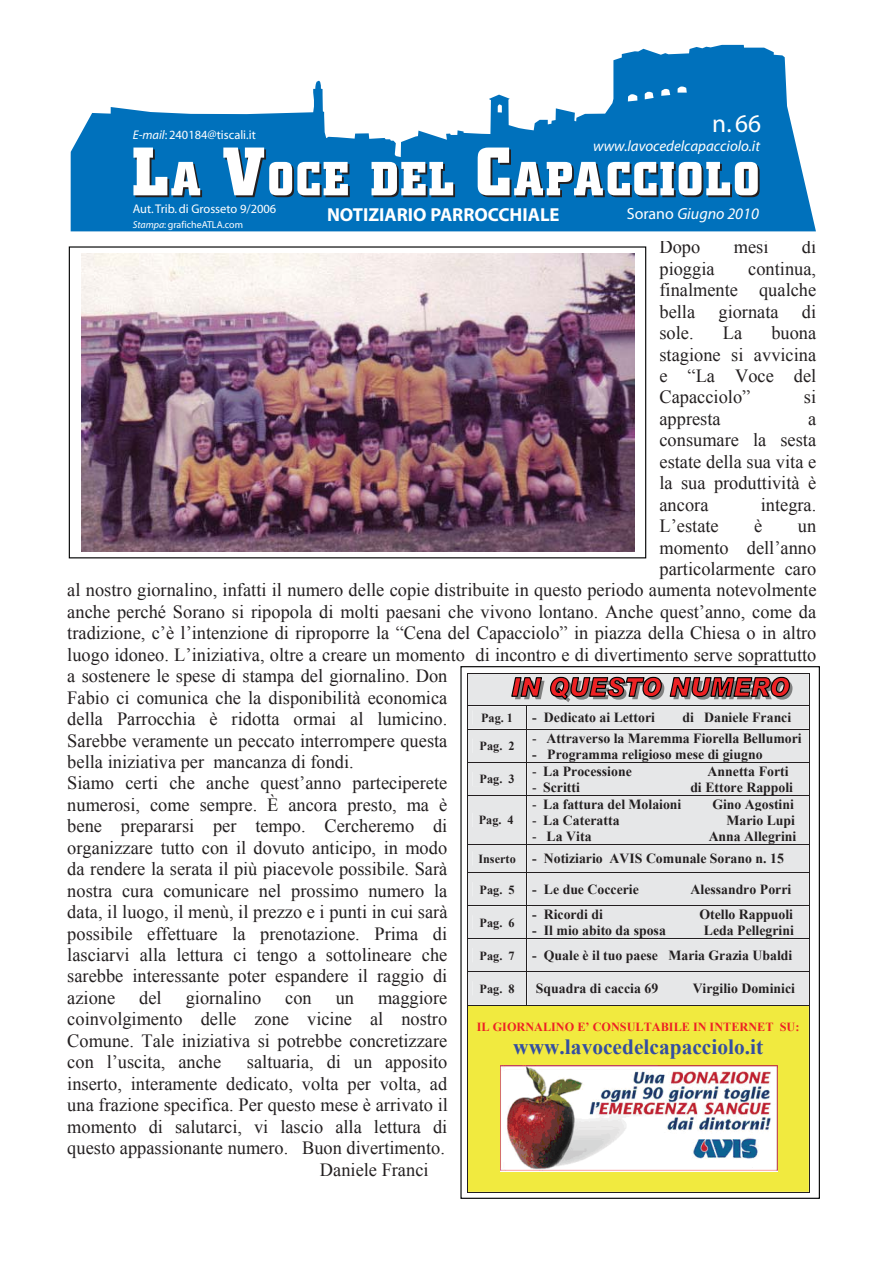
<style>
.page{position:relative;width:893px;height:1263px;background:#fff}
.page>*{position:absolute;margin:0;border:0;box-sizing:border-box;transform-origin:0 0}
.t1{font:25.5px "Myriad";color:#fff}
.t2{font:700 21.75px "Times New Roman";color:#344ea2}
.t3{font:700 18.9px "Myriad";color:#fff}
.t4{font:18.6px/21.5px "Times New Roman";color:#231f20;text-align:justify}
.t5{font:italic 16.05px "Myriad";color:#fff}
.t6{font:italic 15px "Myriad";color:#fff}
.t7{font:700 13.95px/22.5px "Times New Roman";color:#231f20}
.t8{font:12.6px "Myriad";color:#fff}
.t9{font:700 12.45px "Times New Roman";color:#231f20}
.t10{font:700 12.45px "Times New Roman";color:#ed2224}
.t11{font:10.05px "Myriad";color:#fff}
.s1{font-style:italic}
.s2{font-style:normal}
.s3{font-weight:400}
.s4{font-size:12.45px}
</style>
<div class="page">
<svg style="left:71px;top:45px;width:745px;height:186px;fill:#0071bc"></svg>
<svg style="left:133px;top:148px;width:69px;height:49px"></svg>
<svg style="left:223px;top:148px;width:127px;height:49px"></svg>
<svg style="left:371px;top:162px;width:84px;height:35px"></svg>
<svg style="left:477px;top:148px;width:283px;height:49px"></svg>
<svg style="left:467px;top:673px;width:343px;height:332px;background:#dad7d8"></svg>
<div style="left:532px;top:980px;width:272px;height:16px;background:#e6e7e8"></div>
<hr style="left:467px;top:971px;width:342px;height:1px;background:#231f20">
<hr style="left:467px;top:972px;width:1px;height:33px;background:#231f20">
<hr style="left:527px;top:972px;width:1px;height:33px;background:#231f20">
<hr style="left:809px;top:972px;width:1px;height:33px;background:#231f20">
<div style="left:468px;top:1006px;width:341px;height:186px;background:#f1ea3f"></div>
<div style="left:473px;top:1006px;width:331px;height:14px;background:#f1ea3f"></div>
<div style="left:473px;top:1020px;width:331px;height:14px;background:#f1ea3f"></div>
<div style="left:473px;top:1034px;width:331px;height:25px;background:#f1ea3f"></div>
<div style="left:473px;top:1059px;width:331px;height:16px;background:#f1ea3f"></div>
<hr style="left:467px;top:1005px;width:342px;height:1px;background:#231f20">
<hr style="left:467px;top:1006px;width:1px;height:186px;background:#231f20">
<hr style="left:467px;top:1192px;width:342px;height:1px;background:#231f20">
<hr style="left:809px;top:1006px;width:1px;height:186px;background:#231f20">
<img style="left:81px;top:253px;width:553px;height:299px">
<svg style="left:490px;top:1065px;width:298px;height:112px;background:#edda4d"></svg>
<img style="left:501px;top:1066px;width:276px;height:105px">
<p class="t8" style="left:133px;top:130px;width:125px"><span class="s1">E-mail</span>: 240184@tiscali.it</p>
<p class="t8" style="left:133px;top:204px;width:145px">Aut. Trib. di Grosseto 9/2006</p>
<p class="t11" style="left:133px;top:220px;width:112px"><span class="s1">Stampa</span>: graficheATLA.com</p>
<p class="t3" style="left:327px;top:208px;width:234px">NOTIZIARIO PARROCCHIALE</p>
<h1 class="t1" style="left:712px;top:114px;width:50px">n. 66</h1>
<p class="t6" style="left:593px;top:140px;width:168px">www.lavocedelcapacciolo.it</p>
<p class="t5" style="left:627px;top:207px;width:134px"><span class="s2">Sorano</span> Giugno 2010</p>
<p class="t4" style="left:659px;top:236px;width:42px">Dopo</p>
<p class="t4" style="left:734px;top:236px;width:36px">mesi</p>
<p class="t4" style="left:802px;top:236px;width:16px">di</p>
<p class="t4" style="left:659px;top:258px;width:57px">pioggia</p>
<p class="t4" style="left:659px;top:258px;width:158px;text-indent:89px">continua, finalmente qualche bella giornata di sole.</p>
<p class="t4" style="left:659px;top:322px;width:158px;text-indent:112px">buona stagione si avvicina e “La Voce del Capacciolo”</p>
<p class="t4" style="left:723px;top:322px;width:21px">La</p>
<p class="t4" style="left:804px;top:386px;width:14px">si</p>
<p class="t4" style="left:659px;top:408px;width:63px">appresta</p>
<p class="t4" style="left:659px;top:408px;width:158px;text-indent:149px">a consumare la sesta estate della sua vita e la sua produttività è ancora</p>
<p class="t4" style="left:761px;top:494px;width:57px">integra.</p>
<p class="t4" style="left:659px;top:515px;width:61px">L’estate</p>
<p class="t4" style="left:754px;top:515px;width:10px">è</p>
<p class="t4" style="left:798px;top:515px;width:20px">un</p>
<p class="t4" style="left:659px;top:537px;width:158px">momento dell’anno</p>
<p class="t4" style="left:659px;top:558px;width:158px">particolarmente caro</p>
<p class="t4" style="left:67px;top:579px;width:751px">al nostro giornalino, infatti il numero delle copie distribuite in questo periodo aumenta notevolmente</p>
<p class="t4" style="left:67px;top:601px;width:750px">anche perché Sorano si ripopola di molti paesani che vivono lontano. Anche quest’anno, come da</p>
<p class="t4" style="left:67px;top:622px;width:751px">tradizione, c’è l’intenzione di riproporre la “Cena del Capacciolo” in piazza della Chiesa o in altro</p>
<p class="t4" style="left:67px;top:644px;width:750px">luogo idoneo. L’iniziativa, oltre a creare un momento di incontro e di divertimento serve soprattutto</p>
<p class="t4" style="left:67px;top:665px;width:382px">a sostenere le spese di stampa del giornalino. Don</p>
<p class="t4" style="left:67px;top:687px;width:381px">Fabio ci comunica che la disponibilità economica</p>
<p class="t4" style="left:67px;top:708px;width:382px">della Parrocchia è ridotta ormai al lumicino.</p>
<p class="t4" style="left:67px;top:730px;width:382px">Sarebbe veramente un peccato interrompere questa</p>
<p class="t4" style="left:67px;top:751px;width:288px">bella iniziativa per mancanza di fondi.</p>
<p class="t4" style="left:67px;top:772px;width:381px">Siamo certi che anche quest’anno parteciperete</p>
<p class="t4" style="left:67px;top:794px;width:381px">numerosi, come sempre. È ancora presto, ma è</p>
<p class="t4" style="left:67px;top:815px;width:381px">bene prepararsi per tempo. Cercheremo di</p>
<p class="t4" style="left:67px;top:837px;width:381px">organizzare tutto con il dovuto anticipo, in modo</p>
<p class="t4" style="left:67px;top:858px;width:382px">da rendere la serata il più piacevole possibile. Sarà</p>
<p class="t4" style="left:67px;top:880px;width:382px">nostra cura comunicare nel prossimo numero la</p>
<p class="t4" style="left:67px;top:901px;width:382px">data, il luogo, il menù, il prezzo e i punti in cui sarà</p>
<p class="t4" style="left:67px;top:923px;width:381px">possibile effettuare la prenotazione. Prima di</p>
<p class="t4" style="left:67px;top:944px;width:382px">lasciarvi alla lettura ci tengo a sottolineare che</p>
<p class="t4" style="left:67px;top:965px;width:381px">sarebbe interessante poter espandere il raggio di</p>
<p class="t4" style="left:67px;top:987px;width:49px">azione</p>
<p class="t4" style="left:139px;top:987px;width:24px">del</p>
<p class="t4" style="left:186px;top:987px;width:77px">giornalino</p>
<p class="t4" style="left:285px;top:987px;width:28px">con</p>
<p class="t4" style="left:336px;top:987px;width:20px">un</p>
<p class="t9" style="left:481px;top:711px;width:33px">Pag. 1</p>
<p class="t7" style="left:532px;top:706px;width:124px">- Dedicato ai Lettori</p>
<p class="t7" style="left:682px;top:706px;width:110px">di Daniele Franci</p>
<p class="t9" style="left:479px;top:739px;width:36px">Pag. 2</p>
<p class="t7" style="left:532px;top:727px;width:271px"><span class="s3">-</span> Attraverso la Maremma Fiorella Bellumori</p>
<p class="t7" style="left:532px;top:743px;width:232px">- Programma religioso mese di giugno</p>
<p class="t7" style="left:532px;top:760px;width:101px"><span class="s3">-</span> La Processione</p>
<p class="t7" style="left:708px;top:760px;width:82px">Annetta Forti</p>
<p class="t7" style="left:532px;top:776px;width:49px"><span class="s3">-</span> Scritti</p>
<p class="t7" style="left:690px;top:776px;width:104px">di Ettore Rappoli</p>
<p class="t9" style="left:479px;top:772px;width:36px">Pag. 3</p>
<p class="t7" style="left:532px;top:793px;width:151px"><span class="s3">-</span> La fattura del Molaioni</p>
<p class="t7" style="left:712px;top:793px;width:83px">Gino Agostini</p>
<p class="t7" style="left:532px;top:809px;width:89px"><span class="s3">-</span> La Cateratta</p>
<p class="t7" style="left:726px;top:809px;width:70px">Mario Lupi</p>
<p class="t7" style="left:532px;top:825px;width:61px"><span class="s3">-</span> La Vita</p>
<p class="t9" style="left:479px;top:813px;width:36px">Pag. 4</p>
<p class="t7" style="left:478px;top:825px;width:319px;text-indent:230px">Anna Allegrini<br><span class="s4">Inserto</span> - Notiziario AVIS Comunale Sorano n. 15</p>
<p class="t9" style="left:479px;top:883px;width:36px">Pag. 5</p>
<p class="t7" style="left:532px;top:878px;width:108px">- Le due Coccerie</p>
<p class="t7" style="left:691px;top:878px;width:102px">Alessandro Porri</p>
<p class="t9" style="left:479px;top:916px;width:36px">Pag. 6</p>
<p class="t7" style="left:532px;top:903px;width:72px">- Ricordi di</p>
<p class="t7" style="left:699px;top:903px;width:95px">Otello Rappuoli</p>
<p class="t7" style="left:532px;top:919px;width:135px">- Il mio abito da sposa</p>
<p class="t7" style="left:704px;top:919px;width:91px">Leda Pellegrini</p>
<p class="t9" style="left:479px;top:948px;width:36px">Pag. 7</p>
<p class="t7" style="left:532px;top:944px;width:262px">- Quale è il tuo paese Maria Grazia Ubaldi</p>
<p class="t9" style="left:479px;top:982px;width:36px">Pag. 8</p>
<p class="t7" style="left:536px;top:977px;width:124px">Squadra di caccia 69</p>
<p class="t7" style="left:693px;top:977px;width:104px">Virgilio Dominici</p>
<p class="t10" style="left:477px;top:1020px;width:324px">IL GIORNALINO E’ CONSULTABILE IN INTERNET SU:</p>
<p class="t2" style="left:513px;top:1035px;width:252px">www.lavocedelcapacciolo.it</p>
<p class="t4" style="left:67px;top:987px;width:382px;text-indent:311px">maggiore coinvolgimento delle zone vicine al nostro Comune. Tale iniziativa si potrebbe concretizzare con l’uscita, anche</p>
<p class="t4" style="left:247px;top:1051px;width:202px">saltuaria, di un apposito</p>
<p class="t4" style="left:67px;top:1073px;width:381px">inserto, interamente dedicato, volta per volta, ad</p>
<p class="t4" style="left:67px;top:1094px;width:382px">una frazione specifica. Per questo mese è arrivato il</p>
<p class="t4" style="left:67px;top:1116px;width:381px">momento di salutarci, vi lascio alla lettura di</p>
<p class="t4" style="left:67px;top:1137px;width:379px">questo appassionante numero. Buon divertimento.</p>
<p class="t4" style="left:320px;top:1159px;width:110px">Daniele Franci</p>
</div>
